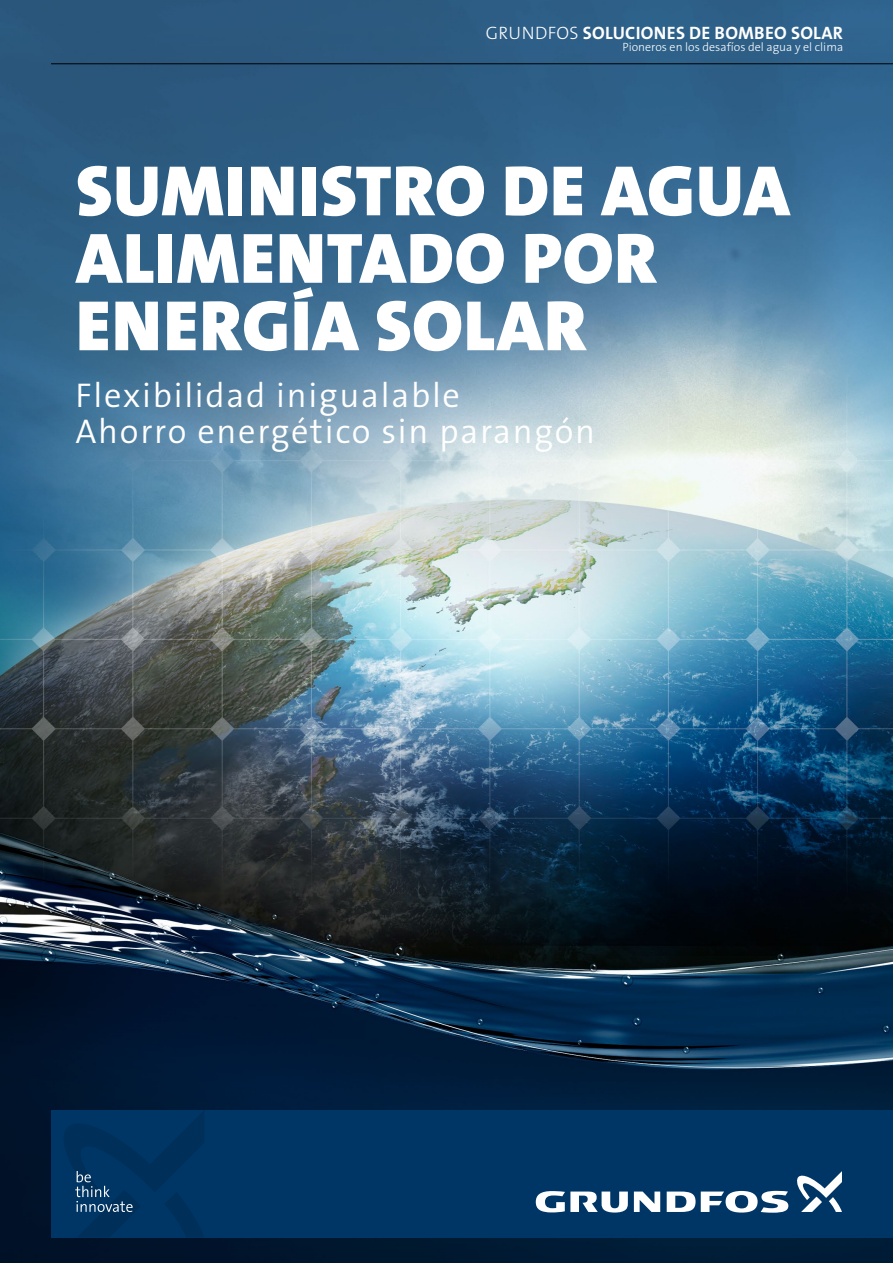
<style>
.page{position:relative;width:893px;height:1263px;background:#fff}
.page>*{position:absolute;margin:0;border:0;box-sizing:border-box;transform-origin:0 0}
.t1{font:72px/67.5px "Grundfos The Sans V2 OT 9 BL";letter-spacing:.015em;color:#fff}
.t2{font:34.5px/35.7px "Grundfos The Sans V2 OT 4 SL";letter-spacing:.05em;color:#fff}
.t3{font:18px "Grundfos The Sans V2 OT 7 B";letter-spacing:.015em;color:#fff}
.t4{font:12px "Grundfos The Sans V2 OT 3 L";color:#fff}
.s1{font-family:"Grundfos The Sans V2 OT 3 L"}
</style>
<div class="page">
<img style="left:0;top:0;width:893px;height:1263px">
<div style="left:51px;top:1110px;width:842px;height:127px;background:#003665"></div>
<svg style="left:634px;top:1191px;width:26px;height:21px"></svg>
<svg style="left:536px;top:1191px;width:92px;height:21px"></svg>
<svg style="left:667px;top:1191px;width:121px;height:22px"></svg>
<svg style="left:796px;top:1171px;width:76px;height:71px"></svg>
<svg style="left:64px;top:1111px;width:140px;height:126px"></svg>
<hr style="left:51px;top:63px;width:842px;height:1px;background:#000">
<p class="t3" style="left:486px;top:21px;width:359px"><span class="s1">GRUNDFOS</span> SOLUCIONES DE BOMBEO SOLAR</p>
<p class="t4" style="left:622px;top:39px;width:222px">Pioneros en los desafíos del agua y el clima</p>
<h1 class="t1" style="left:76px;top:158px;width:715px">SUMINISTRO DE AGUA<br>ALIMENTADO POR<br>ENERGÍA SOLAR</h1>
<p class="t2" style="left:75px;top:378px;width:521px">Flexibilidad inigualable<br>Ahorro energético sin parangón</p>
</div>
